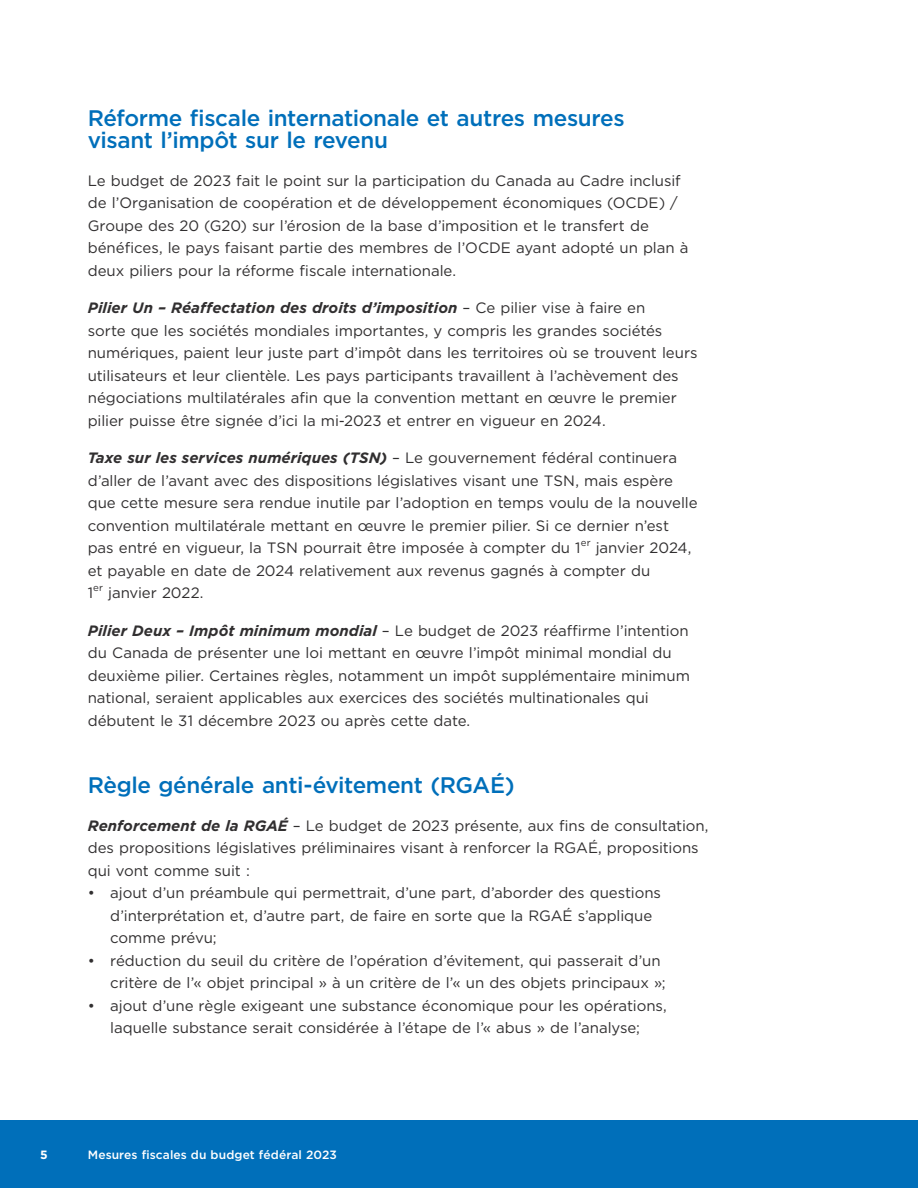
<style>
.page{position:relative;width:918px;height:1188px;background:#fff}
.page>*{position:absolute;margin:0;border:0;box-sizing:border-box;transform-origin:0 0}
.t1{font:500 22.5px/22.5px "Gotham";letter-spacing:-.015em;color:#006fba}
.body{font:15px/22.5px "Gotham";letter-spacing:-.005em;color:#312f30}
.t2{font:500 12px "Gotham";letter-spacing:.01em;color:#fff}
.t3{font:700 12px "Gotham";color:#fff}
.body-2{font:9.75px "Gotham";color:#312f30}
.s1{font-weight:700;font-style:italic}
</style>
<div class="page">
<div style="left:0;top:1120px;width:918px;height:68px;background:#006fba"></div>
<h2 class="t1" style="left:88px;top:107px;width:539px">Réforme fiscale internationale et autres mesures visant l’impôt sur le revenu</h2>
<p class="body" style="left:88px;top:169px;width:602px">Le budget de 2023 fait le point sur la participation du Canada au Cadre inclusif de l’Organisation de coopération et de développement économiques (OCDE) / Groupe des 20 (G20) sur l’érosion de la base d’imposition et le transfert de bénéfices, le pays faisant partie des membres de l’OCDE ayant adopté un plan à deux piliers pour la réforme fiscale internationale.</p>
<p class="body" style="left:88px;top:297px;width:611px"><span class="s1">Pilier Un – Réaffectation des droits d’imposition</span> – Ce pilier vise à faire en<br>sorte que les sociétés mondiales importantes, y compris les grandes sociétés numériques, paient leur juste part d’impôt dans les territoires où se trouvent leurs utilisateurs et leur clientèle. Les pays participants travaillent à l’achèvement des négociations multilatérales afin que la convention mettant en œuvre le premier pilier puisse être signée d’ici la mi-2023 et entrer en vigueur en 2024.</p>
<p class="body" style="left:88px;top:447px;width:611px"><span class="s1">Taxe sur les services numériques (TSN)</span> – Le gouvernement fédéral continuera d’aller de l’avant avec des dispositions législatives visant une TSN, mais espère que cette mesure sera rendue inutile par l’adoption en temps voulu de la nouvelle convention multilatérale mettant en œuvre le premier pilier. Si ce dernier n’est pas entré en vigueur, la TSN pourrait être imposée à compter du 1</p>
<p class="body-2" style="left:581px;top:536px;width:11px">er</p>
<p class="body" style="left:88px;top:537px;width:605px;text-indent:508px">janvier 2024, et payable en date de 2024 relativement aux revenus gagnés à compter du<br>1</p>
<p class="body-2" style="left:93px;top:581px;width:11px">er</p>
<p class="body" style="left:108px;top:582px;width:97px">janvier 2022.</p>
<p class="body" style="left:88px;top:619px;width:604px"><span class="s1">Pilier Deux – Impôt minimum mondial</span> – Le budget de 2023 réaffirme l’intention du Canada de présenter une loi mettant en œuvre l’impôt minimal mondial du deuxième pilier. Certaines règles, notamment un impôt supplémentaire minimum national, seraient applicables aux exercices des sociétés multinationales qui débutent le 31 décembre 2023 ou après cette date.</p>
<h2 class="t1" style="left:88px;top:774px;width:428px">Règle générale anti-évitement (RGAÉ)</h2>
<p class="body" style="left:88px;top:814px;width:622px"><span class="s1">Renforcement de la RGAÉ</span> – Le budget de 2023 présente, aux fins de consultation, des propositions législatives préliminaires visant à renforcer la RGAÉ, propositions qui vont comme suit :</p>
<p class="body" style="left:110px;top:882px;width:552px;text-indent:-22px">• ajout d’un préambule qui permettrait, d’une part, d’aborder des questions d’interprétation et, d’autre part, de faire en sorte que la RGAÉ s’applique comme prévu;</p>
<p class="body" style="left:110px;top:949px;width:557px;text-indent:-22px">• réduction du seuil du critère de l’opération d’évitement, qui passerait d’un critère de l’« objet principal » à un critère de l’« un des objets principaux »;</p>
<p class="body" style="left:88px;top:994px;width:581px;text-align:center">• ajout d’une règle exigeant une substance économique pour les opérations, laquelle substance serait considérée à l’étape de l’« abus » de l’analyse;</p>
<p class="t3" style="left:40px;top:1147px;width:9px">5</p>
<p class="t2" style="left:88px;top:1147px;width:251px">Mesures fiscales du budget fédéral 2023</p>
</div>
